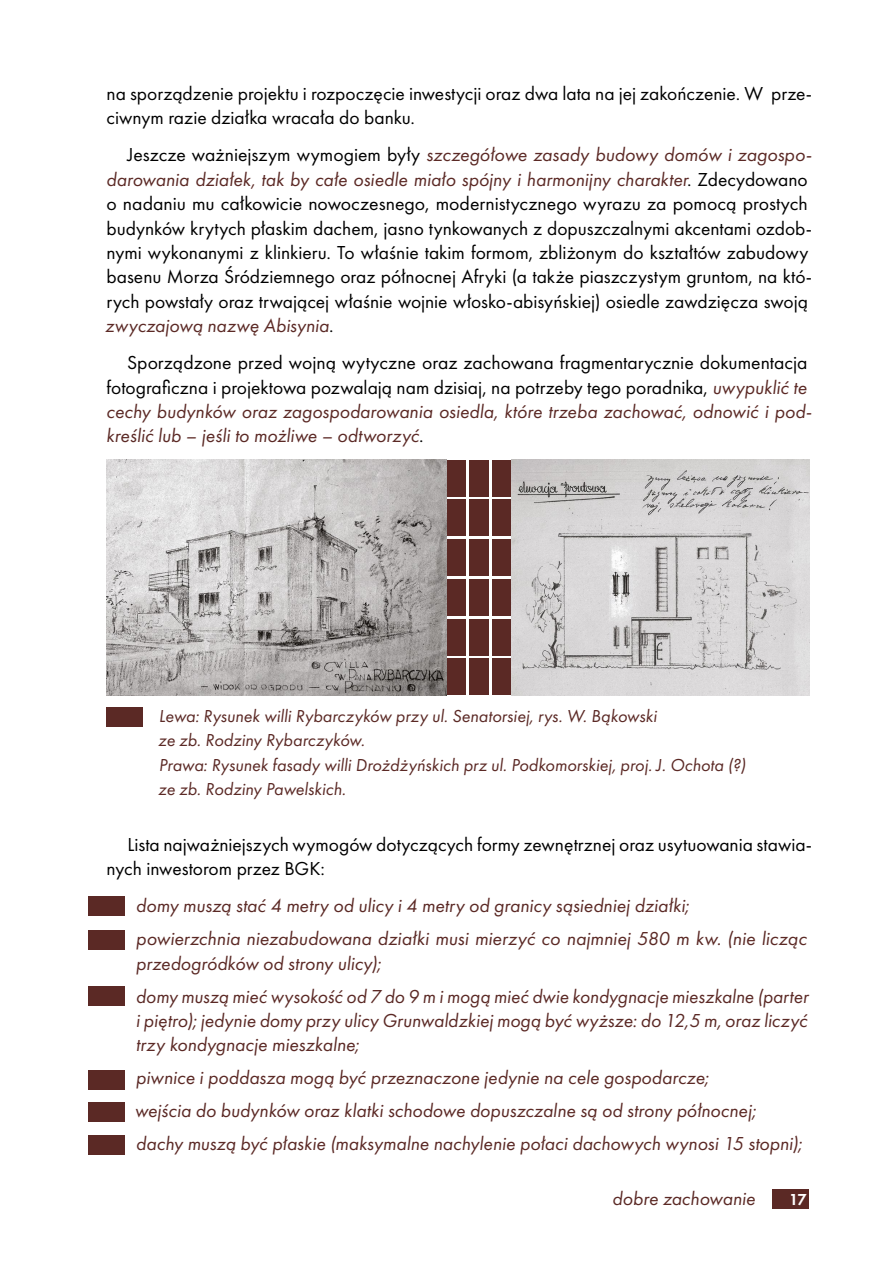
<style>
.page{position:relative;width:893px;height:1263px;background:#fff}
.page>*{position:absolute;margin:0;border:0;box-sizing:border-box;transform-origin:0 0}
.t1{font:19.5px/24.3px "Futura PT";color:#000}
.t2{font:italic 19.5px/32.8px "Futura PT";color:#5b2925}
.t3{font:italic 18px/24.5px "Futura PT";color:#5b2925}
.t4{font:600 16.5px "Futura PT";color:#fff}
.s1{font-style:italic;color:#5b2925}
</style>
<div class="page">
<div style="left:772px;top:1189px;width:36px;height:20px;background:#5b2925"></div>
<div style="left:88px;top:896px;width:37px;height:20px;background:#5b2925"></div>
<div style="left:88px;top:930px;width:37px;height:20px;background:#5b2925"></div>
<div style="left:88px;top:986px;width:37px;height:20px;background:#5b2925"></div>
<div style="left:88px;top:1070px;width:37px;height:20px;background:#5b2925"></div>
<div style="left:88px;top:1102px;width:37px;height:19px;background:#5b2925"></div>
<div style="left:88px;top:1135px;width:37px;height:19px;background:#5b2925"></div>
<div style="left:446px;top:460px;width:20px;height:36px;background:#5b2925"></div>
<div style="left:446px;top:658px;width:20px;height:37px;background:#5b2925"></div>
<div style="left:446px;top:499px;width:20px;height:37px;background:#5b2925"></div>
<div style="left:446px;top:539px;width:20px;height:37px;background:#5b2925"></div>
<div style="left:446px;top:579px;width:20px;height:37px;background:#5b2925"></div>
<div style="left:446px;top:619px;width:20px;height:36px;background:#5b2925"></div>
<div style="left:469px;top:460px;width:20px;height:36px;background:#5b2925"></div>
<div style="left:469px;top:658px;width:20px;height:37px;background:#5b2925"></div>
<div style="left:469px;top:499px;width:20px;height:37px;background:#5b2925"></div>
<div style="left:469px;top:539px;width:20px;height:37px;background:#5b2925"></div>
<div style="left:469px;top:579px;width:20px;height:37px;background:#5b2925"></div>
<div style="left:469px;top:619px;width:20px;height:36px;background:#5b2925"></div>
<div style="left:492px;top:460px;width:20px;height:36px;background:#5b2925"></div>
<div style="left:492px;top:658px;width:20px;height:37px;background:#5b2925"></div>
<div style="left:492px;top:499px;width:20px;height:37px;background:#5b2925"></div>
<div style="left:492px;top:539px;width:20px;height:37px;background:#5b2925"></div>
<div style="left:492px;top:579px;width:20px;height:37px;background:#5b2925"></div>
<div style="left:492px;top:619px;width:20px;height:36px;background:#5b2925"></div>
<img style="left:106px;top:460px;width:340px;height:235px">
<img style="left:512px;top:460px;width:298px;height:235px">
<div style="left:106px;top:707px;width:37px;height:20px;background:#5b2925"></div>
<p class="t1" style="left:106px;top:81px;width:707px">na sporządzenie projektu i rozpoczęcie inwestycji oraz dwa lata na jej zakończenie. W prze&shy;ciwnym razie działka wracała do banku.</p>
<p class="t1" style="left:105px;top:143px;width:709px;text-indent:22px">Jeszcze ważniejszym wymogiem były <span class="s1">szczegółowe zasady budowy domów i zagospo&shy;darowania działek, tak by całe osiedle miało spójny i harmonijny charakter</span>. Zdecydowano o nadaniu mu całkowicie nowoczesnego, modernistycznego wyrazu za pomocą prostych budynków krytych płaskim dachem, jasno tynkowanych z dopuszczalnymi akcentami ozdob&shy;nymi wykonanymi z klinkieru. To właśnie takim formom, zbliżonym do kształtów zabudowy basenu Morza Śródziemnego oraz północnej Afryki (a także piaszczystym gruntom, na któ&shy;rych powstały oraz trwającej właśnie wojnie włosko-abisyńskiej) osiedle zawdzięcza swoją <span class="s1">zwyczajową nazwę Abisynia</span>.</p>
<p class="t1" style="left:106px;top:350px;width:707px;text-indent:21px">Sporządzone przed wojną wytyczne oraz zachowana fragmentarycznie dokumentacja fotograficzna i projektowa pozwalają nam dzisiaj, na potrzeby tego poradnika, <span class="s1">uwypuklić te cechy budynków oraz zagospodarowania osiedla, które trzeba zachować, odnowić i pod&shy;kreślić lub – jeśli to możliwe – odtworzyć</span>.</p>
<p class="t3" style="left:158px;top:703px;width:589px">Lewa: Rysunek willi Rybarczyków przy ul. Senatorsiej, rys. W. Bąkowski<br>ze zb. Rodziny Rybarczyków.<br>Prawa: Rysunek fasady willi Drożdżyńskich prz ul. Podkomorskiej, proj. J. Ochota (?) ze zb. Rodziny Pawelskich.</p>
<p class="t1" style="left:107px;top:832px;width:707px;text-indent:21px">Lista najważniejszych wymogów dotyczących formy zewnętrznej oraz usytuowania stawia&shy;nych inwestorom przez BGK:</p>
<p class="t2" style="left:136px;top:889px;width:672px">domy muszą stać 4 metry od ulicy i 4 metry od granicy sąsiedniej działki;<br>powierzchnia niezabudowana działki musi mierzyć co najmniej 580 m kw. (nie licząc</p>
<p class="t2" style="left:136px;top:946px;width:674px">przedogródków od strony ulicy);<br>domy muszą mieć wysokość od 7 do 9 m i mogą mieć dwie kondygnacje mieszkalne (parter</p>
<p class="t2" style="left:136px;top:1008px;width:673px;line-height:24.3px">i piętro); jedynie domy przy ulicy Grunwaldzkiej mogą być wyższe: do 12,5 m, oraz liczyć trzy kondygnacje mieszkalne;</p>
<p class="t2" style="left:135px;top:1061px;width:669px">piwnice i poddasza mogą być przeznaczone jedynie na cele gospodarcze;<br>wejścia do budynków oraz klatki schodowe dopuszczalne są od strony północnej; dachy muszą być płaskie (maksymalne nachylenie połaci dachowych wynosi 15 stopni);</p>
<p class="t2" style="left:612px;top:1182px;width:144px">dobre zachowanie</p>
<p class="t4" style="left:789px;top:1189px;width:19px">17</p>
</div>
